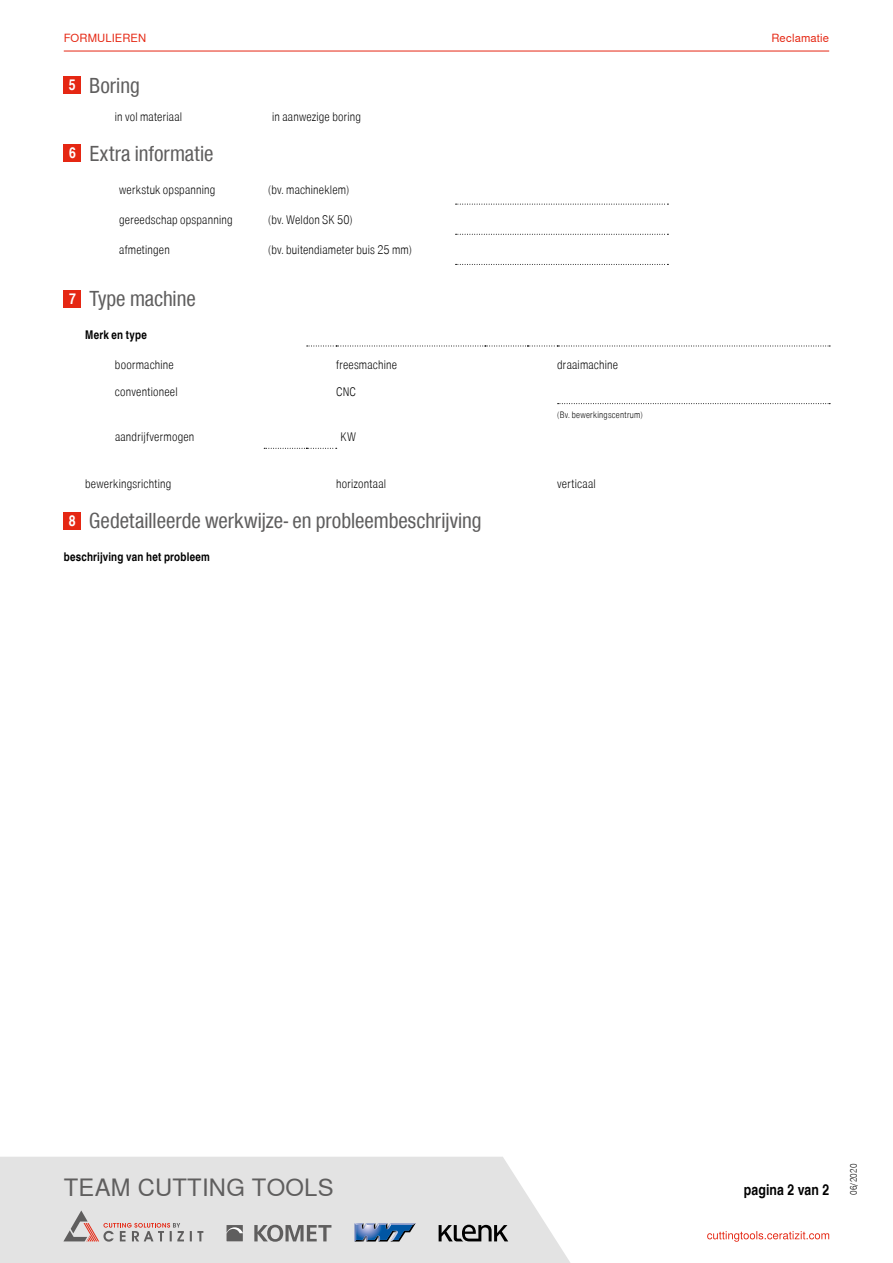
<style>
.page{position:relative;width:893px;height:1263px;background:#fff}
.page>*{position:absolute;margin:0;border:0;box-sizing:border-box;transform-origin:0 0}
.t1{font:23.85px "Nimbus Sans WNT Global";letter-spacing:.01em;color:#5f5e5e}
.t2{font:21px "Nimbus Sans WNT Global Cond";color:#5f5e5e}
.t3{font:700 15px "Nimbus Sans WNT Global Cond";letter-spacing:.005em;color:#000}
.t4{font:300 12px "Nimbus Sans WNT Global Cond";letter-spacing:.015em;color:#000}
.t5{font:700 12px "Nimbus Sans WNT Global Cond";letter-spacing:.015em;color:#000}
.t6{font:11.25px "Nimbus Sans WNT Global";letter-spacing:.01em;color:#e52713}
.t7{font:300 9px "Nimbus Sans WNT Global Cond";letter-spacing:.025em;color:#000}
.s1{font-weight:700;font-size:15px;color:#fff}
</style>
<div class="page">
<hr style="left:64px;top:51px;width:765px;height:1px;background:#e52713">
<svg style="left:0;top:1157px;width:570px;height:106px;background:#e4e4e4"></svg>
<svg style="left:63px;top:1210px;width:140px;height:31px;background:#d2c8c8"></svg>
<svg style="left:254px;top:1225px;width:77px;height:17px"></svg>
<svg style="left:226px;top:1225px;width:17px;height:16px"></svg>
<svg style="left:439px;top:1225px;width:69px;height:16px"></svg>
<svg style="left:354px;top:1223px;width:62px;height:18px"></svg>
<svg style="left:707px;top:1231px;width:122px;height:11px"></svg>
<svg style="left:456px;top:264px;width:212px;height:1px"></svg>
<svg style="left:456px;top:234px;width:212px;height:1px"></svg>
<div style="left:64px;top:145px;width:17px;height:17px;background:#e52713"></div>
<svg style="left:456px;top:204px;width:212px;height:1px"></svg>
<svg style="left:264px;top:448px;width:73px;height:1px"></svg>
<svg style="left:558px;top:403px;width:272px;height:1px"></svg>
<svg style="left:307px;top:346px;width:523px;height:1px"></svg>
<div style="left:64px;top:290px;width:17px;height:17px;background:#e52713"></div>
<div style="left:64px;top:512px;width:17px;height:17px;background:#e52713"></div>
<div style="left:64px;top:77px;width:17px;height:17px;background:#e52713"></div>
<p class="t6" style="left:64px;top:32px;width:84px">FORMULIEREN</p>
<h2 class="t2" style="left:69px;top:73px;width:72px"><span class="s1">5</span> Boring</h2>
<p class="t4" style="left:115px;top:110px;width:69px">in vol materiaal</p>
<p class="t4" style="left:272px;top:110px;width:90px">in aanwezige boring</p>
<h2 class="t2" style="left:69px;top:141px;width:146px"><span class="s1">6</span> Extra informatie</h2>
<p class="t4" style="left:119px;top:182px;width:98px">werkstuk opspanning</p>
<p class="t4" style="left:268px;top:182px;width:83px">(bv. machineklem)</p>
<p class="t4" style="left:119px;top:213px;width:115px">gereedschap opspanning</p>
<p class="t4" style="left:268px;top:213px;width:86px">(bv. Weldon SK 50)</p>
<p class="t4" style="left:119px;top:243px;width:52px">afmetingen</p>
<p class="t4" style="left:268px;top:243px;width:145px">(bv. buitendiameter buis 25 mm)</p>
<h2 class="t2" style="left:69px;top:287px;width:128px"><span class="s1">7</span> Type machine</h2>
<p class="t5" style="left:85px;top:327px;width:63px">Merk en type</p>
<p class="t4" style="left:115px;top:358px;width:60px">boormachine</p>
<p class="t4" style="left:336px;top:358px;width:62px">freesmachine</p>
<p class="t4" style="left:557px;top:358px;width:62px">draaimachine</p>
<p class="t4" style="left:115px;top:385px;width:64px">conventioneel</p>
<p class="t4" style="left:336px;top:385px;width:21px">CNC</p>
<p class="t7" style="left:557px;top:409px;width:87px">(Bv. bewerkingscentrum)</p>
<p class="t4" style="left:115px;top:430px;width:81px">aandrijfvermogen</p>
<p class="t4" style="left:340px;top:430px;width:17px">KW</p>
<p class="t4" style="left:85px;top:476px;width:88px">bewerkingsrichting</p>
<p class="t4" style="left:336px;top:476px;width:52px">horizontaal</p>
<p class="t4" style="left:557px;top:476px;width:40px">verticaal</p>
<h2 class="t2" style="left:69px;top:509px;width:414px"><span class="s1">8</span> Gedetailleerde werkwijze- en probleembeschrijving</h2>
<p class="t5" style="left:64px;top:550px;width:148px">beschrijving van het probleem</p>
<p class="t6" style="left:771px;top:32px;width:59px">Reclamatie</p>
<h1 class="t1" style="left:64px;top:1173px;width:271px">TEAM CUTTING TOOLS</h1>
<p class="t3" style="left:744px;top:1181px;width:87px">pagina 2 van 2</p>
<p class="t7" style="left:848px;top:1195px;width:34px;rotate:-90deg">06/2020</p>
</div>
